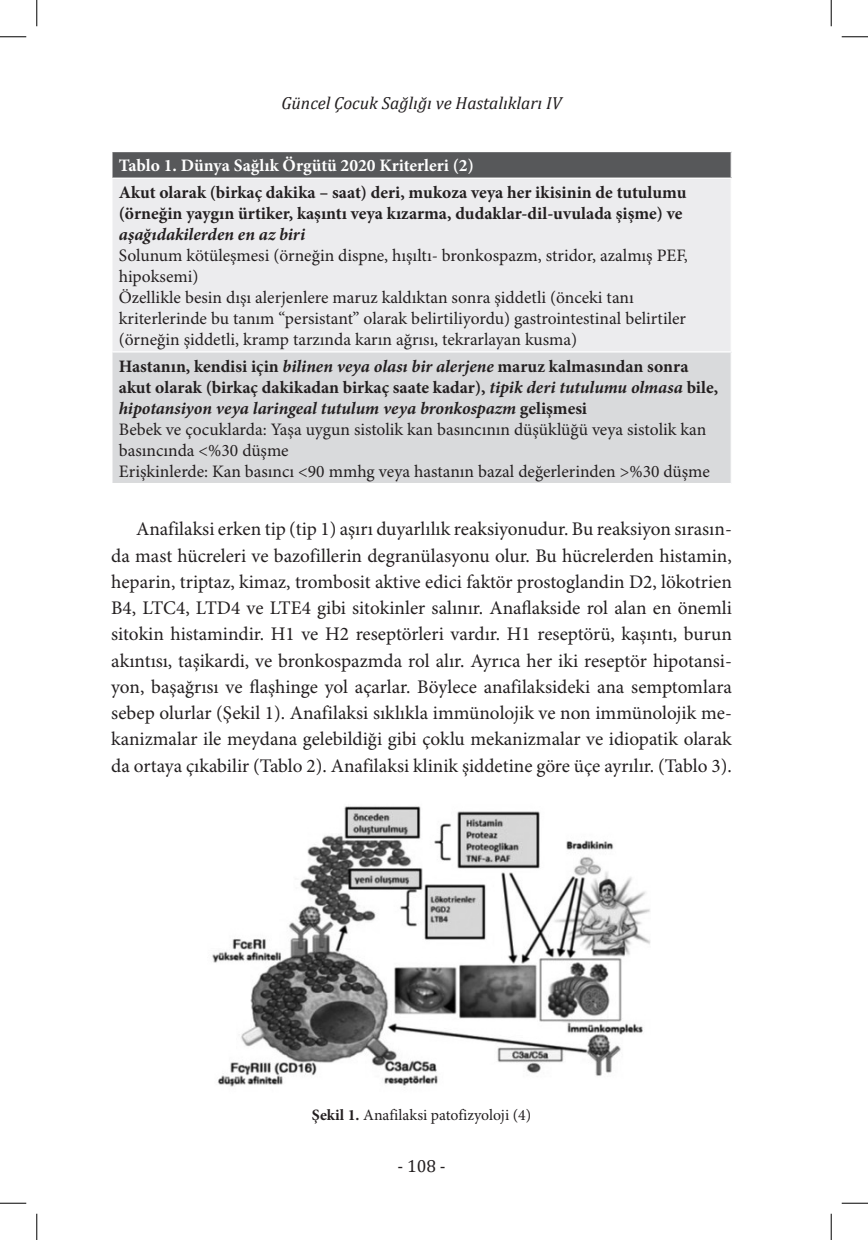
<style>
.page{position:relative;width:868px;height:1240px;background:#fff}
.page>*{position:absolute;margin:0;border:0;box-sizing:border-box;transform-origin:0 0}
.duzyazi{font:19.25px/26.2px "Minion Pro";color:#231f20;text-align:justify}
.tabloyazi{font:17.5px/21px "Minion Pro";color:#231f20}
.tabloyazi-2{font:700 17.5px/21px "Minion Pro";color:#231f20}
.tabloyazibold{font:700 17.5px "Minion Pro";color:#fff}
.t1{font:italic 17.5px "Cambria";color:#231f20}
.t2{font:17.5px "Cambria";color:#231f20}
.kaynak_tablo{font:15.75px "Minion Pro";color:#231f20}
.s1{font-style:italic}
.s2{font-weight:700}
</style>
<div class="page">
<div style="left:112px;top:151px;width:619px;height:27px;background:#57585a"></div>
<div style="left:112px;top:178px;width:619px;height:174px;background:#ececee"></div>
<div style="left:112px;top:352px;width:619px;height:131px;background:#d9dadc"></div>
<hr style="left:111px;top:351px;width:620px;height:1px;background:#fff">
<hr style="left:730px;top:179px;width:1px;height:172px;background:#fff">
<hr style="left:730px;top:352px;width:1px;height:131px;background:#fff">
<hr style="left:111px;top:151px;width:620px;height:1px;background:#fff">
<svg style="left:730px;top:152px;width:1px;height:25px"></svg>
<hr style="left:111px;top:177px;width:620px;height:2px;background:#fff">
<img style="left:212px;top:806px;width:437px;height:281px">
<svg style="left:0;top:36px;width:26px;height:1px"></svg>
<svg style="left:841px;top:36px;width:26px;height:1px"></svg>
<svg style="left:0;top:1202px;width:26px;height:1px"></svg>
<svg style="left:841px;top:1202px;width:26px;height:1px"></svg>
<svg style="left:36px;top:0;width:1px;height:26px"></svg>
<svg style="left:36px;top:1213px;width:1px;height:26px"></svg>
<svg style="left:830px;top:0;width:1px;height:26px"></svg>
<svg style="left:830px;top:1213px;width:1px;height:26px"></svg>
<p class="t1" style="left:281px;top:91px;width:282px">Güncel Çocuk Sağlığı ve Hastalıkları IV</p>
<p class="tabloyazibold" style="left:119px;top:153px;width:356px">Tablo 1. Dünya Sağlık Örgütü 2020 Kriterleri (2)</p>
<p class="tabloyazi-2" style="left:119px;top:181px;width:569px">Akut olarak (birkaç dakika – saat) deri, mukoza veya her ikisinin de tutulumu (örneğin yaygın ürtiker, kaşıntı veya kızarma, dudaklar-dil-uvulada şişme) ve <span class="s1">aşağıdakilerden en az biri</span></p>
<p class="tabloyazi" style="left:119px;top:245px;width:570px">Solunum kötüleşmesi (örneğin dispne, hışıltı- bronkospazm, stridor, azalmış PEF, hipoksemi)</p>
<p class="tabloyazi" style="left:119px;top:287px;width:568px">Özellikle besin dışı alerjenlere maruz kaldıktan sonra şiddetli (önceki tanı kriterlerinde bu tanım “persistant” olarak belirtiliyordu) gastrointestinal belirtiler (örneğin şiddetli, kramp tarzında karın ağrısı, tekrarlayan kusma)</p>
<p class="tabloyazi-2" style="left:119px;top:355px;width:600px">Hastanın, kendisi için <span class="s1">bilinen veya olası bir alerjene</span> maruz kalmasından sonra akut olarak (birkaç dakikadan birkaç saate kadar), <span class="s1">tipik deri tutulumu olmasa</span> bile, <span class="s1">hipotansiyon veya laringeal tutulum veya bronkospazm</span> gelişmesi</p>
<p class="tabloyazi" style="left:119px;top:419px;width:588px">Bebek ve çocuklarda: Yaşa uygun sistolik kan basıncının düşüklüğü veya sistolik kan basıncında &lt;%30 düşme</p>
<p class="tabloyazi" style="left:119px;top:461px;width:592px">Erişkinlerde: Kan basıncı &lt;90 mmhg veya hastanın bazal değerlerinden &gt;%30 düşme</p>
<p class="duzyazi" style="left:111px;top:516px;width:622px;text-indent:25px">Anafilaksi erken tip (tip 1) aşırı duyarlılık reaksiyonudur. Bu reaksiyon sırasın&shy;da mast hücreleri ve bazofillerin degranülasyonu olur. Bu hücrelerden histamin, heparin, triptaz, kimaz, trombosit aktive edici faktör prostoglandin D2, lökotrien B4, LTC4, LTD4 ve LTE4 gibi sitokinler salınır. Anaflakside rol alan en önemli sitokin histamindir. H1 ve H2 reseptörleri vardır. H1 reseptörü, kaşıntı, burun akıntısı, taşikardi, ve bronkospazmda rol alır. Ayrıca her iki reseptör hipotansi&shy;yon, başağrısı ve flaşhinge yol açarlar. Böylece anafilaksideki ana semptomlara sebep olurlar (Şekil 1). Anafilaksi sıklıkla immünolojik ve non immünolojik me&shy;kanizmalar ile meydana gelebildiği gibi çoklu mekanizmalar ve idiopatik olarak da ortaya çıkabilir (Tablo 2). Anafilaksi klinik şiddetine göre üçe ayrılır. (Tablo 3).</p>
<p class="kaynak_tablo" style="left:312px;top:1105px;width:221px"><span class="s2">Şekil 1.</span> Anafilaksi patofizyoloji (4)</p>
<p class="t2" style="left:397px;top:1155px;width:50px">- 108 -</p>
</div>
